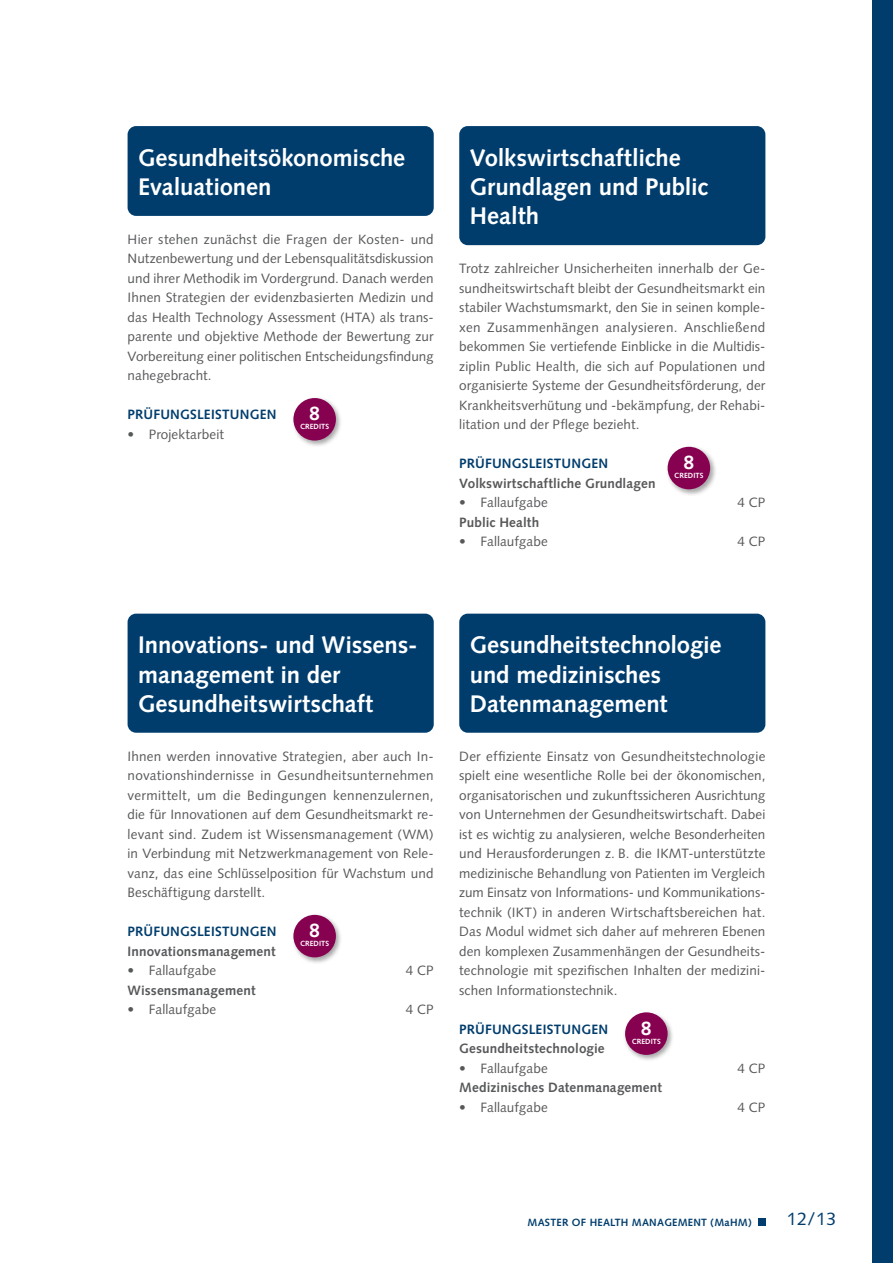
<style>
.page{position:relative;width:893px;height:1263px;background:#fff}
.page>*{position:absolute;margin:0;border:0;box-sizing:border-box;transform-origin:0 0}
.SP2023_Cur_Head_Kasten{font:700 24px/29.2px "Syntax LT Std";letter-spacing:-.005em;color:#fff}
.SP2021_CPKreise_Zahl{font:700 19.5px "Syntax LT Std";color:#fff}
.t1{font:18px "Syntax LT Std";color:#003d6d}
.SP2021_Cur_Text_9pt{font:13.5px/19.5px "Syntax LT Std";letter-spacing:.005em;color:#57585a;text-align:justify}
.SP2021_Cur_PL_TMod{font:700 13.5px "Syntax LT Std";letter-spacing:.01em;color:#57585a}
.SP2021_Cur_CP{font:700 13.5px "Syntax LT Std";letter-spacing:.015em;color:#003d6d}
.t2{font:700 10.5px "Syntax LT Std";letter-spacing:.025em;color:#003d6d}
.SP2021_CP_Kreise{font:700 7.5px "Syntax LT Std";letter-spacing:.01em;color:#fff}
</style>
<div class="page">
<div style="left:128px;top:126px;width:306px;height:90px;background:#003d6d;border-radius:9px"></div>
<div style="left:128px;top:614px;width:306px;height:119px;background:#003d6d;border-radius:9px"></div>
<div style="left:291px;top:395px;width:52px;height:52px;background:#231f20;opacity:.4"></div>
<div style="left:293px;top:398px;width:43px;height:43px;background:#870151;border-radius:50%"></div>
<div style="left:291px;top:912px;width:52px;height:52px;background:#231f20;opacity:.4"></div>
<div style="left:293px;top:915px;width:43px;height:42px;background:#870151;border-radius:50%"></div>
<div style="left:459px;top:126px;width:306px;height:119px;background:#003d6d;border-radius:9px"></div>
<div style="left:459px;top:614px;width:306px;height:119px;background:#003d6d;border-radius:9px"></div>
<div style="left:665px;top:444px;width:52px;height:52px;background:#231f20;opacity:.4"></div>
<div style="left:668px;top:447px;width:42px;height:42px;background:#870151;border-radius:50%"></div>
<div style="left:622px;top:1010px;width:52px;height:52px;background:#231f20;opacity:.4"></div>
<div style="left:625px;top:1012px;width:43px;height:43px;background:#870151;border-radius:50%"></div>
<div style="left:758px;top:1218px;width:7px;height:7px;background:#003d6d"></div>
<div style="left:872px;top:0;width:21px;height:1263px;background:#003d6d"></div>
<p class="SP2023_Cur_Head_Kasten" style="left:138px;top:143px;width:269px">Gesundheitsökonomische<br>Evaluationen</p>
<p class="SP2021_Cur_Text_9pt" style="left:128px;top:229px;width:308px">Hier stehen zunächst die Fragen der Kosten- und Nutzenbewertung und der Lebensqualitätsdiskussion und ihrer Methodik im Vordergrund. Danach werden Ihnen Strategien der evidenzbasierten Medizin und das Health Technology Assessment (HTA) als trans&shy;parente und objektive Methode der Bewertung zur Vorbereitung einer politischen Entscheidungsfindung nahegebracht.</p>
<p class="SP2021_Cur_CP" style="left:128px;top:407px;width:151px">PRÜFUNGSLEISTUNGEN</p>
<p class="SP2021_CPKreise_Zahl" style="left:309px;top:402px;width:12px">8</p>
<p class="SP2021_CP_Kreise" style="left:300px;top:422px;width:31px">CREDITS</p>
<p class="SP2021_Cur_Text_9pt" style="left:128px;top:424px;width:98px">• Projektarbeit</p>
<p class="SP2023_Cur_Head_Kasten" style="left:470px;top:143px;width:240px">Volkswirtschaftliche<br>Grundlagen und Public<br>Health</p>
<p class="SP2021_Cur_Text_9pt" style="left:459px;top:259px;width:308px">Trotz zahlreicher Unsicherheiten innerhalb der Ge&shy;sundheitswirtschaft bleibt der Gesundheitsmarkt ein stabiler Wachstumsmarkt, den Sie in seinen komple&shy;xen Zusammenhängen analysieren. Anschließend bekommen Sie vertiefende Einblicke in die Multidis&shy;ziplin Public Health, die sich auf Populationen und organisierte Systeme der Gesundheitsförderung, der Krankheitsverhütung und -bekämpfung, der Rehabi&shy;litation und der Pflege bezieht.</p>
<p class="SP2021_Cur_CP" style="left:459px;top:456px;width:151px">PRÜFUNGSLEISTUNGEN</p>
<p class="SP2021_CPKreise_Zahl" style="left:683px;top:451px;width:12px">8</p>
<p class="SP2021_CP_Kreise" style="left:674px;top:471px;width:31px">CREDITS</p>
<p class="SP2021_Cur_PL_TMod" style="left:459px;top:475px;width:198px">Volkswirtschaftliche Grundlagen</p>
<p class="SP2021_Cur_Text_9pt" style="left:459px;top:493px;width:90px">• Fallaufgabe</p>
<p class="SP2021_Cur_Text_9pt" style="left:738px;top:493px;width:29px">4 CP</p>
<p class="SP2021_Cur_PL_TMod" style="left:459px;top:514px;width:81px">Public Health</p>
<p class="SP2021_Cur_Text_9pt" style="left:459px;top:532px;width:90px">• Fallaufgabe</p>
<p class="SP2021_Cur_Text_9pt" style="left:738px;top:532px;width:29px">4 CP</p>
<p class="SP2023_Cur_Head_Kasten" style="left:138px;top:631px;width:278px">Innovations- und Wissens&shy;management in der<br>Gesundheitswirtschaft</p>
<p class="SP2021_Cur_Text_9pt" style="left:128px;top:746px;width:308px">Ihnen werden innovative Strategien, aber auch In&shy;novationshindernisse in Gesundheitsunternehmen vermittelt, um die Bedingungen kennenzulernen, die für Innovationen auf dem Gesundheitsmarkt re&shy;levant sind. Zudem ist Wissensmanagement (WM) in Verbindung mit Netzwerkmanagement von Rele&shy;vanz, das eine Schlüsselposition für Wachstum und Beschäftigung darstellt.</p>
<p class="SP2021_Cur_CP" style="left:128px;top:924px;width:151px">PRÜFUNGSLEISTUNGEN</p>
<p class="SP2021_CPKreise_Zahl" style="left:309px;top:919px;width:12px">8</p>
<p class="SP2021_CP_Kreise" style="left:300px;top:939px;width:31px">CREDITS</p>
<p class="SP2021_Cur_PL_TMod" style="left:128px;top:943px;width:150px">Innovationsmanagement</p>
<p class="SP2021_Cur_Text_9pt" style="left:128px;top:961px;width:90px">• Fallaufgabe</p>
<p class="SP2021_Cur_Text_9pt" style="left:406px;top:961px;width:29px">4 CP</p>
<p class="SP2021_Cur_PL_TMod" style="left:128px;top:982px;width:130px">Wissensmanagement</p>
<p class="SP2021_Cur_Text_9pt" style="left:128px;top:1000px;width:90px">• Fallaufgabe</p>
<p class="SP2021_Cur_Text_9pt" style="left:406px;top:1000px;width:29px">4 CP</p>
<p class="SP2023_Cur_Head_Kasten" style="left:470px;top:631px;width:253px">Gesundheitstechnologie und medizinisches<br>Datenmanagement</p>
<p class="SP2021_Cur_Text_9pt" style="left:459px;top:746px;width:308px">Der effiziente Einsatz von Gesundheitstechnologie spielt eine wesentliche Rolle bei der ökonomischen, organisatorischen und zukunftssicheren Ausrichtung von Unternehmen der Gesundheitswirtschaft. Dabei ist es wichtig zu analysieren, welche Besonderheiten und Herausforderungen z. B. die IKMT-unterstützte medizinische Behandlung von Patienten im Vergleich zum Einsatz von Informations- und Kommunikations&shy;technik (IKT) in anderen Wirtschaftsbereichen hat.<br>Das Modul widmet sich daher auf mehreren Ebenen den komplexen Zusammenhängen der Gesundheits&shy;technologie mit spezifischen Inhalten der medizini&shy;schen Informationstechnik.</p>
<p class="SP2021_Cur_CP" style="left:459px;top:1021px;width:151px">PRÜFUNGSLEISTUNGEN</p>
<p class="SP2021_CPKreise_Zahl" style="left:641px;top:1017px;width:12px">8</p>
<p class="SP2021_CP_Kreise" style="left:632px;top:1037px;width:31px">CREDITS</p>
<p class="SP2021_Cur_PL_TMod" style="left:459px;top:1041px;width:147px">Gesundheitstechnologie</p>
<p class="SP2021_Cur_Text_9pt" style="left:459px;top:1058px;width:90px">• Fallaufgabe</p>
<p class="SP2021_Cur_Text_9pt" style="left:738px;top:1058px;width:29px">4 CP</p>
<p class="SP2021_Cur_PL_TMod" style="left:459px;top:1080px;width:204px">Medizinisches Datenmanagement</p>
<p class="SP2021_Cur_Text_9pt" style="left:459px;top:1097px;width:90px">• Fallaufgabe</p>
<p class="SP2021_Cur_Text_9pt" style="left:738px;top:1097px;width:29px">4 CP</p>
<p class="t2" style="left:527px;top:1216px;width:226px">MASTER OF HEALTH MANAGEMENT (MaHM)</p>
<h3 class="t1" style="left:787px;top:1208px;width:51px">12/13</h3>
</div>
